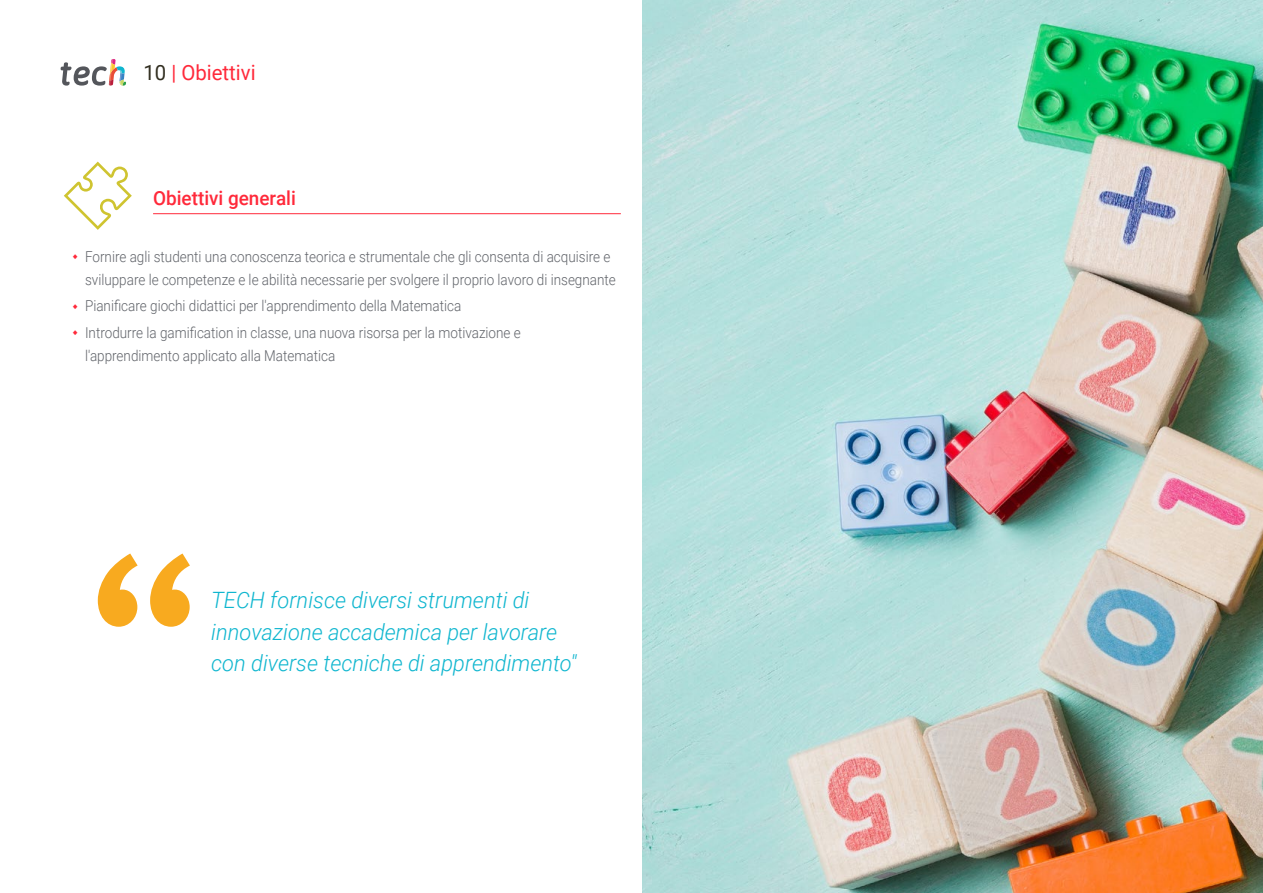
<style>
.page{position:relative;width:1263px;height:893px;background:#fff}
.page>*{position:absolute;margin:0;border:0;box-sizing:border-box;transform-origin:0 0}
.t1{font:italic 300 22.5px/31.5px "Roboto";color:#0fb6cf}
.t2{font:21px "Roboto";color:#ff293a}
.t3{font:500 19.5px "Roboto";color:#ff293a}
.t4{font:300 15px/22.5px "Roboto";color:#61646a;scale:.9 1}
.s1{color:#312e20}
</style>
<div class="page">
<hr style="left:153px;top:213px;width:468px;height:1px;background:#ff293a">
<svg style="left:64px;top:162px;width:68px;height:68px"></svg>
<img style="left:642px;top:0;width:621px;height:893px">
<svg style="left:98px;top:553px;width:92px;height:74px"></svg>
<svg style="left:61px;top:59px;width:65px;height:27px"></svg>
<h2 class="t2" style="left:144px;top:57px;width:114px"><span class="s1">10</span> | Obiettivi</h2>
<h3 class="t3" style="left:153px;top:185px;width:144px">Obiettivi generali</h3>
<p class="t4" style="left:85px;top:245px;width:591px">Fornire agli studenti una conoscenza teorica e strumentale che gli consenta di acquisire e sviluppare le competenze e le abilità necessarie per svolgere il proprio lavoro di insegnante</p>
<p class="t4" style="left:85px;top:292px;width:486px;line-height:26.7px">Pianificare giochi didattici per l'apprendimento della Matematica<br>Introdurre la gamification in classe, una nuova risorsa per la motivazione e</p>
<p class="t4" style="left:85px;top:343px;width:279px">l'apprendimento applicato alla Matematica</p>
<h1 class="t1" style="left:211px;top:583px;width:367px">TECH fornisce diversi strumenti di innovazione accademica per lavorare con diverse tecniche di apprendimento"</h1>
</div>
